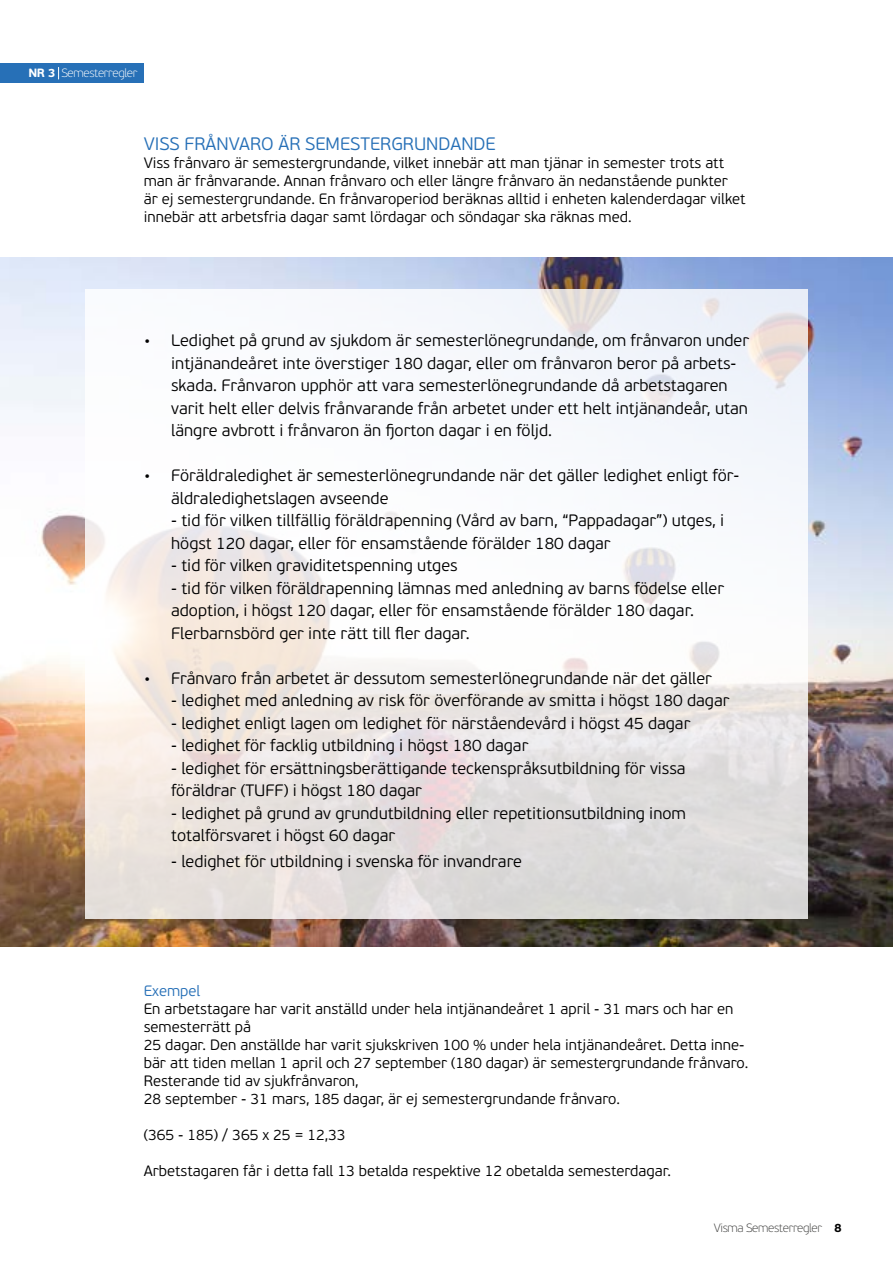
<style>
.page{position:relative;width:893px;height:1263px;background:#fff}
.page>*{position:absolute;margin:0;border:0;box-sizing:border-box;transform-origin:0 0}
.t1{font:300 18px "PF Beau Sans Pro";color:#2770b7}
.t2{font:300 16.5px/22.5px "PF Beau Sans Pro";color:#000}
.t3{font:300 15px/18px "PF Beau Sans Pro";color:#000}
.t4{font:300 15px "PF Beau Sans Pro";color:#2770b7}
.t5{font:100 12px "PF Beau Sans Pro";letter-spacing:-.03em;color:#3c3c3b}
.t6{font:100 12px "PF Beau Sans Pro";letter-spacing:-.03em;color:#fff}
.s1{font-weight:700}
.s2{font-weight:700;color:#000}
</style>
<div class="page">
<div style="left:0;top:64px;width:144px;height:19px;background:#2770b7"></div>
<svg style="left:58px;top:67px;width:1px;height:12px"></svg>
<img style="left:0;top:258px;width:893px;height:688px">
<svg style="left:85px;top:289px;width:723px;height:629px"></svg>
<p class="t6" style="left:28px;top:67px;width:111px"><span class="s1">NR 3</span> Semesterregler</p>
<p class="t1" style="left:144px;top:133px;width:354px">VISS FRÅNVARO ÄR SEMESTERGRUNDANDE</p>
<p class="t3" style="left:144px;top:153px;width:603px">Viss frånvaro är semestergrundande, vilket innebär att man tjänar in semester trots att man är frånvarande. Annan frånvaro och eller längre frånvaro än nedanstående punkter<br>är ej semestergrundande. En frånvaroperiod beräknas alltid i enheten kalenderdagar vilket innebär att arbetsfria dagar samt lördagar och söndagar ska räknas med.</p>
<p class="t2" style="left:171px;top:329px;width:579px;text-indent:-27px">• Ledighet på grund av sjukdom är semesterlönegrundande, om frånvaron under intjänandeåret inte överstiger 180 dagar, eller om frånvaron beror på arbets&shy;skada. Frånvaron upphör att vara semesterlönegrundande då arbetstagaren varit helt eller delvis frånvarande från arbetet under ett helt intjänandeår, utan längre avbrott i frånvaron än fjorton dagar i en följd.</p>
<p class="t2" style="left:171px;top:464px;width:570px;text-indent:-27px">• Föräldraledighet är semesterlönegrundande när det gäller ledighet enligt för&shy;äldraledighetslagen avseende</p>
<p class="t2" style="left:171px;top:509px;width:555px">- tid för vilken tillfällig föräldrapenning (Vård av barn, “Pappadagar”) utges, i högst 120 dagar, eller för ensamstående förälder 180 dagar</p>
<p class="t2" style="left:171px;top:554px;width:288px">- tid för vilken graviditetspenning utges</p>
<p class="t2" style="left:171px;top:577px;width:554px">- tid för vilken föräldrapenning lämnas med anledning av barns födelse eller adoption, i högst 120 dagar, eller för ensamstående förälder 180 dagar.<br>Flerbarnsbörd ger inte rätt till fler dagar.</p>
<p class="t2" style="left:144px;top:667px;width:569px">• Frånvaro från arbetet är dessutom semesterlönegrundande när det gäller</p>
<p class="t2" style="left:171px;top:689px;width:560px">- ledighet med anledning av risk för överförande av smitta i högst 180 dagar</p>
<p class="t2" style="left:171px;top:712px;width:521px">- ledighet enligt lagen om ledighet för närståendevård i högst 45 dagar</p>
<p class="t2" style="left:171px;top:734px;width:359px">- ledighet för facklig utbildning i högst 180 dagar</p>
<p class="t2" style="left:171px;top:757px;width:516px">- ledighet för ersättningsberättigande teckenspråksutbildning för vissa föräldrar (TUFF) i högst 180 dagar</p>
<p class="t2" style="left:171px;top:802px;width:516px">- ledighet på grund av grundutbildning eller repetitionsutbildning inom totalförsvaret i högst 60 dagar</p>
<p class="t2" style="left:171px;top:850px;width:352px">- ledighet för utbildning i svenska för invandrare</p>
<p class="t4" style="left:144px;top:982px;width:58px">Exempel</p>
<p class="t3" style="left:144px;top:999px;width:606px">En arbetstagare har varit anställd under hela intjänandeåret 1 april - 31 mars och har en semesterrätt på<br>25 dagar. Den anställde har varit sjukskriven 100 % under hela intjänandeåret. Detta inne&shy;bär att tiden mellan 1 april och 27 september (180 dagar) är semestergrundande frånvaro.<br>Resterande tid av sjukfrånvaron,<br>28 september - 31 mars, 185 dagar, är ej semestergrundande frånvaro.</p>
<p class="t3" style="left:144px;top:1125px;width:203px">(365 - 185) / 365 x 25 = 12,33</p>
<p class="t3" style="left:144px;top:1161px;width:529px">Arbetstagaren får i detta fall 13 betalda respektive 12 obetalda semesterdagar.</p>
<p class="t5" style="left:714px;top:1221px;width:130px">Visma Semesterregler <span class="s2">8</span></p>
</div>
